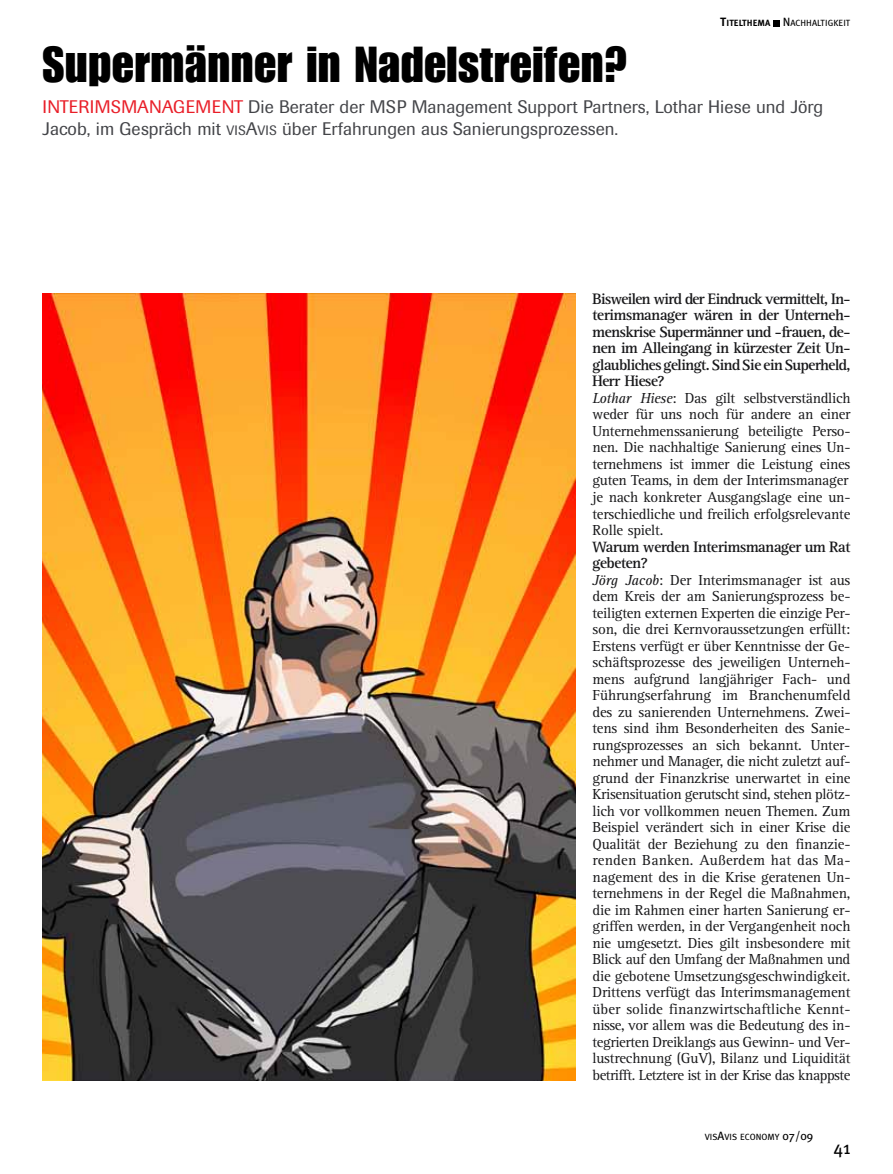
<style>
.page{position:relative;width:893px;height:1174px;background:#fff}
.page>*{position:absolute;margin:0;border:0;box-sizing:border-box;transform-origin:0 0}
.t1{font:49.5px "Impact LT Std";letter-spacing:.01em;color:#000}
.t2{font:18px/21.6px "Imago";color:#434448}
.t3{font:18px "Meta Plus";color:#000}
.t4{font:15px/16.5px "Rotis Serif Std";letter-spacing:-.02em;color:#18181a}
.t5{font:15px/16.5px "Rotis Serif Std Bold VISAVIS";letter-spacing:-.015em;color:#18181a;text-align:justify}
.t6{font:9px "Meta Plus";color:#000}
.s1{font-weight:700;font-size:12px}
.s2{font-weight:700}
.s3{font-size:12px}
.s4{color:#e91e28}
.s5{font-size:13.5px}
.s6{font-style:inherit}
.s7{font-style:italic}
</style>
<div class="page">
<img style="left:43px;top:293px;width:532px;height:787px">
<div style="left:773px;top:20px;width:7px;height:6px;background:#000"></div>
<h1 class="t1" style="left:43px;top:36px;width:587px">Supermänner in Nadelstreifen?</h1>
<p class="t6" style="left:720px;top:18px;width:132px"><span class="s1">T</span><span class="s2">ITELTHEMA</span> <span class="s3">N</span>ACHHALTIGKEIT</p>
<p class="t2" style="left:43px;top:96px;width:782px"><span class="s4">Interi msmanagement</span> Die Berater der MS P Management Support Partners, Lothar Hiese und Jörg<br>Jacob, im Gespräch mit <span class="s5">VIS</span><span class="s6">A</span><span class="s5">VIS</span> über Erfahrungen aus Sanierungsprozessen.</p>
<p class="t5" style="left:592px;top:291px;width:259px">Bisweilen wird der Eindruck vermittelt, In&shy;terimsmanager wären in der Unterneh&shy;menskrise Supermänner und -frauen, de&shy;nen im Alleingang in kürzester Zeit Un&shy;glaubliches gelingt. Sind Sie ein Superheld, Herr Hiese?</p>
<p class="t4" style="left:592px;top:390px;width:259px"><span class="s7">Lothar Hiese</span>: Das gilt selbstverständlich weder für uns noch für andere an einer Unternehmenssanierung beteiligte Perso&shy;nen. Die nachhaltige Sanierung eines Un&shy;ternehmens ist immer die Leistung eines guten Teams, in dem der Interimsmanager je nach konkreter Ausgangslage eine un&shy;terschiedliche und freilich erfolgsrelevante Rolle spielt.</p>
<p class="t5" style="left:592px;top:538px;width:259px">Warum werden Interimsmanager um Rat gebeten?</p>
<p class="t4" style="left:592px;top:572px;width:259px;text-align:justify"><span class="s7">Jörg Jacob</span>: Der Interimsmanager ist aus dem Kreis der am Sanierungsprozess be&shy;teiligten externen Experten die einzige Per&shy;son, die drei Kernvoraussetzungen erfüllt:<br>Erstens verfügt er über Kenntnisse der Ge&shy;schäftsprozesse des jeweiligen Unterneh&shy;mens aufgrund langjähriger Fach- und Führungserfahrung im Branchenumfeld des zu sanierenden Unternehmens. Zwei&shy;tens sind ihm Besonderheiten des Sanie&shy;rungsprozesses an sich bekannt. Unter&shy;nehmer und Manager, die nicht zuletzt auf&shy;grund der Finanzkrise unerwartet in eine Krisensituation gerutscht sind, stehen plötz&shy;lich vor vollkommen neuen Themen. Zum Beispiel verändert sich in einer Krise die Qualität der Beziehung zu den finanzie&shy;renden Banken. Außerdem hat das Ma&shy;nagement des in die Krise geratenen Un&shy;ternehmens in der Regel die Maßnahmen, die im Rahmen einer harten Sanierung er&shy;griffen werden, in der Vergangenheit noch nie umgesetzt. Dies gilt insbesondere mit Blick auf den Umfang der Maßnahmen und die gebotene Umsetzungsgeschwindigkeit.<br>Drittens verfügt das Interimsmanagement über solide finanzwirtschaftliche Kennt&shy;nisse, vor allem was die Bedeutung des in&shy;tegrierten Dreiklangs aus Gewinn- und Ver&shy;lustrechnung (GuV), Bilanz und Liquidität betrifft. Letztere ist in der Krise das knappste</p>
<p class="t6" style="left:705px;top:1131px;width:110px">VIS<span class="s3">A</span>VIS ECON OMY <span class="s3">07/09</span></p>
<p class="t3" style="left:833px;top:1137px;width:19px">41</p>
</div>
